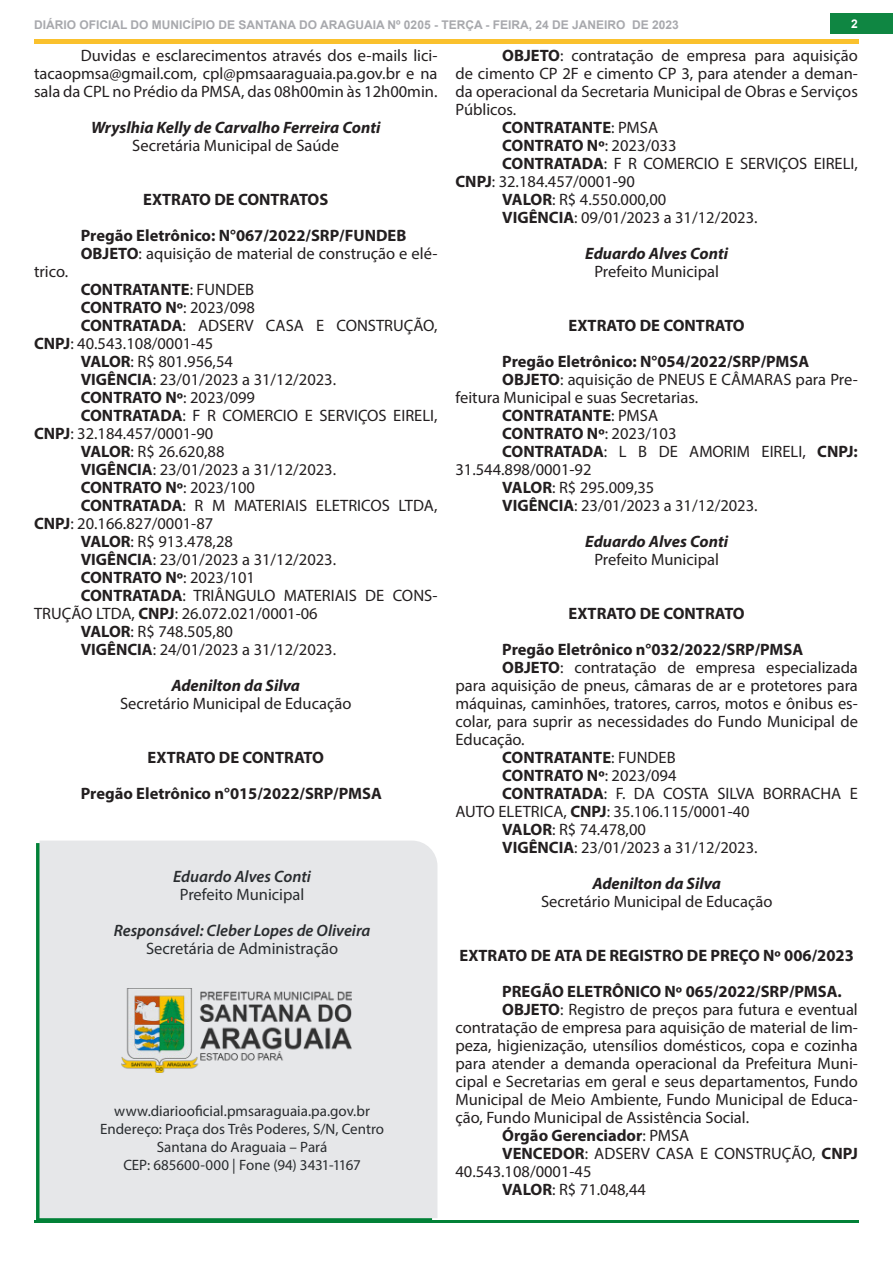
<style>
.page{position:relative;width:893px;height:1263px;background:#fff}
.page>*{position:absolute;margin:0;border:0;box-sizing:border-box;transform-origin:0 0}
.texto{font:16.5px/18px "Myriad Pro";color:#231f20}
.texto-2{font:700 16.5px "Myriad Pro";color:#231f20}
.texto_centr{font:16.5px "Myriad Pro";color:#231f20}
.texto_centr-2{font:700 16.5px "Myriad Pro";color:#231f20}
.texto_centr-3{font:italic 700 16.5px "Myriad Pro";color:#231f20}
.conteudosuma{font:italic 600 16.5px "Myriad Pro";color:#292c2f}
.conteudosuma-2{font:16.5px "Myriad Pro";color:#292c2f}
.conteudosuma-3{font:15px "Myriad Pro";color:#292c2f}
.t1{font:700 12px "Arial";color:#a8a9ad}
.t2{font:700 12px "Arial";color:#fff}
.s1{font-weight:700}
.s2{font-weight:400}
</style>
<div class="page">
<hr style="left:34px;top:1220px;width:825px;height:3px;background:#028137">
<div style="left:831px;top:13px;width:62px;height:21px;background:#0f8642"></div>
<hr style="left:34px;top:40px;width:825px;height:4px;background:#fac12d">
<div style="left:40px;top:840px;width:397px;height:378px;background:#e6e7e9"></div>
<img style="left:122px;top:988px;width:230px;height:85px">
<p class="t1" style="left:34px;top:16px;width:646px">DIÁRIO OFICIAL DO MUNICÍPIO DE SANTANA DO ARAGUAIA Nº 0205 - TERÇA - FEIRA, 24 DE JANEIRO DE 2023</p>
<p class="t2" style="left:851px;top:15px;width:8px">2</p>
<p class="texto" style="left:34px;top:46px;width:405px;text-align:justify;text-indent:47px">Duvidas e esclarecimentos através dos e-mails lici&shy;tacaopmsa@gmail.com, cpl@pmsaaraguaia.pa.gov.br e na sala da CPL no Prédio da PMSA, das 08h00min às 12h00min.</p>
<p class="texto_centr-3" style="left:91px;top:117px;width:291px">Wryslhia Kelly de Carvalho Ferreira Conti</p>
<p class="texto_centr" style="left:132px;top:135px;width:208px">Secretária Municipal de Saúde</p>
<p class="texto_centr-2" style="left:143px;top:189px;width:187px">EXTRATO DE CONTRATOS</p>
<p class="texto-2" style="left:81px;top:225px;width:327px">Pregão Eletrônico: N°067/2022/SRP/FUNDEB</p>
<p class="texto" style="left:81px;top:244px;width:358px"><span class="s1">OBJETO</span>: aquisição de material de construção e elé-</p>
<p class="texto" style="left:34px;top:262px;width:36px">trico.</p>
<p class="texto-2" style="left:81px;top:279px;width:175px">CONTRATANTE<span class="s2">: FUNDEB</span></p>
<p class="texto-2" style="left:81px;top:297px;width:176px">CONTRATO Nº<span class="s2">: 2023/098</span></p>
<p class="texto" style="left:34px;top:316px;width:405px;text-indent:47px"><span class="s1">CONTRATADA</span>: ADSERV CASA E CONSTRUÇÃO,<br><span class="s1">CNPJ</span>: 40.543.108/0001-45</p>
<p class="texto" style="left:81px;top:352px;width:154px"><span class="s1">VALOR</span>: R$ 801.956,54</p>
<p class="texto" style="left:81px;top:370px;width:257px"><span class="s1">VIGÊNCIA</span>: 23/01/2023 a 31/12/2023.</p>
<p class="texto-2" style="left:81px;top:387px;width:176px">CONTRATO Nº<span class="s2">: 2023/099</span></p>
<p class="texto" style="left:34px;top:406px;width:405px;text-indent:47px"><span class="s1">CONTRATADA</span>: F R COMERCIO E SERVIÇOS EIRELI,<br><span class="s1">CNPJ</span>: 32.184.457/0001-90</p>
<p class="texto" style="left:81px;top:442px;width:145px"><span class="s1">VALOR</span>: R$ 26.620,88</p>
<p class="texto" style="left:81px;top:460px;width:257px"><span class="s1">VIGÊNCIA</span>: 23/01/2023 a 31/12/2023.</p>
<p class="texto-2" style="left:81px;top:477px;width:176px">CONTRATO Nº<span class="s2">: 2023/100</span></p>
<p class="texto" style="left:34px;top:496px;width:405px;text-indent:47px"><span class="s1">CONTRATADA</span>: R M MATERIAIS ELETRICOS LTDA,<br><span class="s1">CNPJ</span>: 20.166.827/0001-87</p>
<p class="texto" style="left:81px;top:532px;width:154px"><span class="s1">VALOR</span>: R$ 913.478,28</p>
<p class="texto" style="left:81px;top:550px;width:257px"><span class="s1">VIGÊNCIA</span>: 23/01/2023 a 31/12/2023.</p>
<p class="texto-2" style="left:81px;top:567px;width:176px">CONTRATO Nº<span class="s2">: 2023/101</span></p>
<p class="texto" style="left:34px;top:586px;width:405px;text-indent:47px"><span class="s1">CONTRATADA</span>: TRIÂNGULO MATERIAIS DE CONS-<br>TRUÇÃO LTDA, <span class="s1">CNPJ</span>: 26.072.021/0001-06</p>
<p class="texto" style="left:81px;top:622px;width:154px"><span class="s1">VALOR</span>: R$ 748.505,80</p>
<p class="texto" style="left:81px;top:640px;width:257px"><span class="s1">VIGÊNCIA</span>: 24/01/2023 a 31/12/2023.</p>
<p class="texto_centr-3" style="left:171px;top:675px;width:130px">Adenilton da Silva</p>
<p class="texto_centr" style="left:120px;top:693px;width:233px">Secretário Municipal de Educação</p>
<p class="texto_centr-2" style="left:148px;top:747px;width:178px">EXTRATO DE CONTRATO</p>
<p class="texto-2" style="left:81px;top:783px;width:303px">Pregão Eletrônico n°015/2022/SRP/PMSA</p>
<p class="texto" style="left:455px;top:46px;width:404px;text-align:justify;text-indent:47px"><span class="s1">OBJETO</span>: contratação de empresa para aquisição de cimento CP 2F e cimento CP 3, para atender a deman&shy;da operacional da Secretaria Municipal de Obras e Serviços Públicos.</p>
<p class="texto-2" style="left:502px;top:117px;width:157px">CONTRATANTE<span class="s2">: PMSA</span></p>
<p class="texto-2" style="left:502px;top:135px;width:176px">CONTRATO Nº<span class="s2">: 2023/033</span></p>
<p class="texto" style="left:455px;top:154px;width:404px;text-indent:47px"><span class="s1">CONTRATADA</span>: F R COMERCIO E SERVIÇOS EIRELI,<br><span class="s1">CNPJ</span>: 32.184.457/0001-90</p>
<p class="texto" style="left:502px;top:190px;width:166px"><span class="s1">VALOR</span>: R$ 4.550.000,00</p>
<p class="texto" style="left:502px;top:208px;width:257px"><span class="s1">VIGÊNCIA</span>: 09/01/2023 a 31/12/2023.</p>
<p class="texto_centr-3" style="left:585px;top:243px;width:144px">Eduardo Alves Conti</p>
<p class="texto_centr" style="left:594px;top:261px;width:126px">Prefeito Municipal</p>
<p class="texto_centr-2" style="left:569px;top:315px;width:178px">EXTRATO DE CONTRATO</p>
<p class="texto-2" style="left:502px;top:351px;width:309px">Pregão Eletrônico: N°054/2022/SRP/PMSA</p>
<p class="texto" style="left:455px;top:370px;width:404px;text-indent:47px"><span class="s1">OBJETO</span>: aquisição de PNEUS E CÂMARAS para Pre&shy;feitura Municipal e suas Secretarias.</p>
<p class="texto-2" style="left:502px;top:405px;width:157px">CONTRATANTE<span class="s2">: PMSA</span></p>
<p class="texto-2" style="left:502px;top:423px;width:176px">CONTRATO Nº<span class="s2">: 2023/103</span></p>
<p class="texto" style="left:455px;top:442px;width:404px;text-indent:47px"><span class="s1">CONTRATADA</span>: L B DE AMORIM EIRELI, <span class="s1">CNPJ:<br></span>31.544.898/0001-92</p>
<p class="texto" style="left:502px;top:478px;width:154px"><span class="s1">VALOR</span>: R$ 295.009,35</p>
<p class="texto" style="left:502px;top:496px;width:257px"><span class="s1">VIGÊNCIA</span>: 23/01/2023 a 31/12/2023.</p>
<p class="texto_centr-3" style="left:585px;top:531px;width:144px">Eduardo Alves Conti</p>
<p class="texto_centr" style="left:594px;top:549px;width:126px">Prefeito Municipal</p>
<p class="texto_centr-2" style="left:569px;top:603px;width:178px">EXTRATO DE CONTRATO</p>
<p class="texto-2" style="left:502px;top:639px;width:303px">Pregão Eletrônico n°032/2022/SRP/PMSA</p>
<p class="texto" style="left:455px;top:658px;width:404px;text-align:justify;text-indent:47px"><span class="s1">OBJETO</span>: contratação de empresa especializada para aquisição de pneus, câmaras de ar e protetores para máquinas, caminhões, tratores, carros, motos e ônibus es&shy;colar, para suprir as necessidades do Fundo Municipal de Educação.</p>
<p class="texto-2" style="left:502px;top:747px;width:175px">CONTRATANTE<span class="s2">: FUNDEB</span></p>
<p class="texto-2" style="left:502px;top:765px;width:176px">CONTRATO Nº<span class="s2">: 2023/094</span></p>
<p class="texto" style="left:455px;top:784px;width:404px;text-indent:47px"><span class="s1">CONTRATADA</span>: F. DA COSTA SILVA BORRACHA E<br>AUTO ELETRICA, <span class="s1">CNPJ</span>: 35.106.115/0001-40</p>
<p class="texto" style="left:502px;top:820px;width:145px"><span class="s1">VALOR</span>: R$ 74.478,00</p>
<p class="texto" style="left:502px;top:838px;width:257px"><span class="s1">VIGÊNCIA</span>: 23/01/2023 a 31/12/2023.</p>
<p class="texto_centr-3" style="left:592px;top:873px;width:130px">Adenilton da Silva</p>
<p class="texto_centr" style="left:541px;top:891px;width:233px">Secretário Municipal de Educação</p>
<p class="texto_centr-2" style="left:460px;top:945px;width:396px">EXTRATO DE ATA DE REGISTRO DE PREÇO Nº 006/2023</p>
<p class="texto-2" style="left:502px;top:981px;width:341px">PREGÃO ELETRÔNICO Nº 065/2022/SRP/PMSA.</p>
<p class="texto" style="left:455px;top:1000px;width:404px;text-align:justify;text-indent:47px"><span class="s1">OBJETO</span>: Registro de preços para futura e eventual contratação de empresa para aquisição de material de lim&shy;peza, higienização, utensílios domésticos, copa e cozinha para atender a demanda operacional da Prefeitura Muni&shy;cipal e Secretarias em geral e seus departamentos, Fundo Municipal de Meio Ambiente, Fundo Municipal de Educa&shy;ção, Fundo Municipal de Assistência Social.</p>
<p class="texto-2" style="left:502px;top:1125px;width:189px">Órgão Gerenciador<span class="s2">: PMSA</span></p>
<p class="texto" style="left:455px;top:1144px;width:404px;text-indent:47px"><span class="s1">VENCEDOR</span>: ADSERV CASA E CONSTRUÇÃO, <span class="s1">CNPJ<br></span>40.543.108/0001-45</p>
<p class="texto" style="left:502px;top:1180px;width:145px"><span class="s1">VALOR</span>: R$ 71.048,44</p>
<p class="conteudosuma" style="left:173px;top:866px;width:139px">Eduardo Alves Conti</p>
<p class="conteudosuma-2" style="left:180px;top:884px;width:126px">Prefeito Municipal</p>
<p class="conteudosuma" style="left:114px;top:920px;width:258px">Responsável: Cleber Lopes de Oliveira</p>
<p class="conteudosuma-2" style="left:146px;top:938px;width:194px">Secretária de Administração</p>
<p class="conteudosuma-3" style="left:114px;top:1102px;width:257px">www.diariooficial.pmsaraguaia.pa.gov.br</p>
<p class="conteudosuma-3" style="left:100px;top:1120px;width:285px">Endereço: Praça dos Três Poderes, S/N, Centro</p>
<p class="conteudosuma-3" style="left:157px;top:1138px;width:172px">Santana do Araguaia – Pará</p>
<p class="conteudosuma-3" style="left:123px;top:1156px;width:239px">CEP: 685600-000 | Fone (94) 3431-1167</p>
</div>
